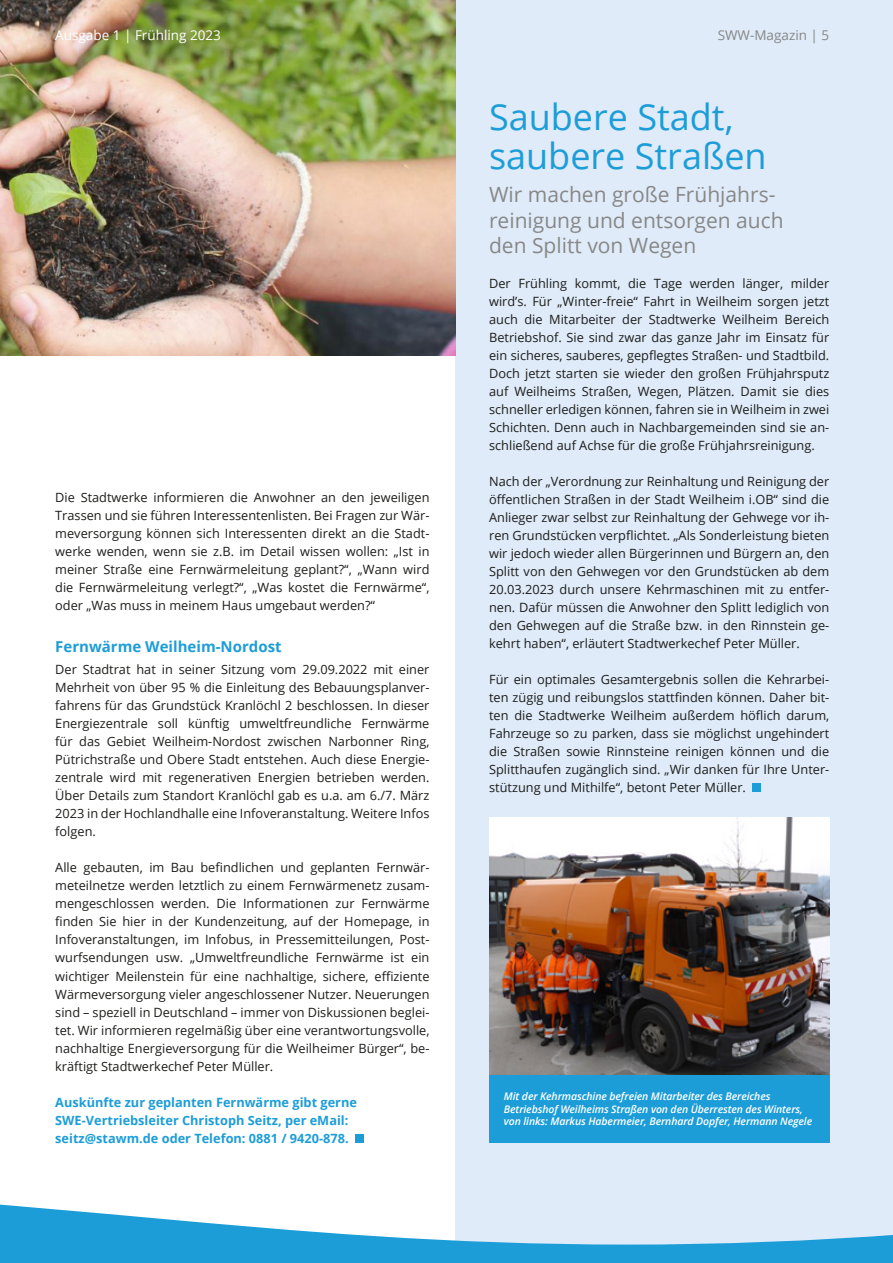
<style>
.page{position:relative;width:893px;height:1263px;background:#fff}
.page>*{position:absolute;margin:0;border:0;box-sizing:border-box;transform-origin:0 0}
.t1{font:36px/39px "Open Sans";color:#1d9dd8}
.t2{font:21px/25.2px "Open Sans";color:#878787}
.t3{font:700 15px "Open Sans";color:#1d9dd8}
.t4{font:13.5px "Open Sans";color:#fff}
.t5{font:13.5px "Open Sans";color:#878787}
.t6{font:12.75px/18px "Open Sans";color:#1d1d1b;text-align:justify}
.t7{font:700 12.75px/18px "Open Sans";color:#1d9dd8}
.t8{font:italic 600 10.5px/12.6px "Open Sans";letter-spacing:-.01em;color:#fff}
</style>
<div class="page">
<div style="left:455px;top:0;width:438px;height:1263px;background:#dfebf9"></div>
<img style="left:0;top:0;width:455px;height:355px">
<svg style="left:0;top:1204px;width:893px;height:59px;fill:#1d9dd8"></svg>
<div style="left:753px;top:783px;width:8px;height:9px;background:#1d9dd8"></div>
<img style="left:489px;top:817px;width:340px;height:258px">
<div style="left:489px;top:1075px;width:340px;height:67px;background:#1d9dd8"></div>
<div style="left:355px;top:1134px;width:9px;height:8px;background:#1d9dd8"></div>
<p class="t4" style="left:55px;top:26px;width:167px">Ausgabe 1 | Frühling 2023</p>
<p class="t5" style="left:718px;top:26px;width:113px">SWW-Magazin | 5</p>
<p class="t6" style="left:55px;top:488px;width:376px">Die Stadtwerke informieren die Anwohner an den jeweiligen Trassen und sie führen Interessentenlisten. Bei Fragen zur Wär&shy;meversorgung können sich Interessenten direkt an die Stadt&shy;werke wenden, wenn sie z.B. im Detail wissen wollen: „Ist in meiner Straße eine Fernwärmeleitung geplant?“, „Wann wird die Fernwärmeleitung verlegt?“, „Was kostet die Fernwärme“, oder „Was muss in meinem Haus umgebaut werden?“</p>
<p class="t3" style="left:55px;top:636px;width:228px">Fernwärme Weilheim-Nordost</p>
<p class="t6" style="left:55px;top:660px;width:376px">Der Stadtrat hat in seiner Sitzung vom 29.09.2022 mit einer Mehrheit von über 95 % die Einleitung des Bebauungsplanver&shy;fahrens für das Grundstück Kranlöchl 2 beschlossen. In dieser Energiezentrale soll künftig umweltfreundliche Fernwärme für das Gebiet Weilheim-Nordost zwischen Narbonner Ring, Pütrichstraße und Obere Stadt entstehen. Auch diese Energie&shy;zentrale wird mit regenerativen Energien betrieben werden.<br>Über Details zum Standort Kranlöchl gab es u.a. am 6./7. März 2023 in der Hochlandhalle eine Infoveranstaltung. Weitere Infos folgen.</p>
<p class="t6" style="left:55px;top:858px;width:376px">Alle gebauten, im Bau befindlichen und geplanten Fernwär&shy;meteilnetze werden letztlich zu einem Fernwärmenetz zusam&shy;mengeschlossen werden. Die Informationen zur Fernwärme finden Sie hier in der Kundenzeitung, auf der Homepage, in Infoveranstaltungen, im Infobus, in Pressemitteilungen, Post&shy;wurfsendungen usw. „Umweltfreundliche Fernwärme ist ein wichtiger Meilenstein für eine nachhaltige, sichere, effiziente Wärmeversorgung vieler angeschlossener Nutzer. Neuerungen sind – speziell in Deutschland – immer von Diskussionen beglei&shy;tet. Wir informieren regelmäßig über eine verantwortungsvolle, nachhaltige Energieversorgung für die Weilheimer Bürger“, be&shy;kräftigt Stadtwerkechef Peter Müller.</p>
<p class="t7" style="left:55px;top:1092px;width:303px">Auskünfte zur geplanten Fernwärme gibt gerne<br>SWE-Vertriebsleiter Christoph Seitz, per eMail: seitz@stawm.de oder Telefon: 0881 / 9420-878.</p>
<h1 class="t1" style="left:489px;top:96px;width:279px">Saubere Stadt, saubere Straßen</h1>
<h2 class="t2" style="left:489px;top:182px;width:296px">Wir machen große Frühjahrs&shy;reinigung und entsorgen auch den Splitt von Wegen</h2>
<p class="t6" style="left:489px;top:274px;width:342px">Der Frühling kommt, die Tage werden länger, milder wird’s. Für „Winter-freie“ Fahrt in Weilheim sorgen jetzt auch die Mitarbeiter der Stadtwerke Weilheim Bereich Betriebshof. Sie sind zwar das ganze Jahr im Einsatz für ein sicheres, sauberes, gepflegtes Straßen- und Stadtbild.<br>Doch jetzt starten sie wieder den großen Frühjahrsputz auf Weilheims Straßen, Wegen, Plätzen. Damit sie dies schneller erledigen können, fahren sie in Weilheim in zwei Schichten. Denn auch in Nachbargemeinden sind sie an&shy;schließend auf Achse für die große Frühjahrsreinigung.</p>
<p class="t6" style="left:489px;top:472px;width:342px">Nach der „Verordnung zur Reinhaltung und Reinigung der öffentlichen Straßen in der Stadt Weilheim i.OB“ sind die Anlieger zwar selbst zur Reinhaltung der Gehwege vor ih&shy;ren Grundstücken verpflichtet. „Als Sonderleistung bieten wir jedoch wieder allen Bürgerinnen und Bürgern an, den Splitt von den Gehwegen vor den Grundstücken ab dem 20.03.2023 durch unsere Kehrmaschinen mit zu entfer&shy;nen. Dafür müssen die Anwohner den Splitt lediglich von den Gehwegen auf die Straße bzw. in den Rinnstein ge&shy;kehrt haben“, erläutert Stadtwerkechef Peter Müller.</p>
<p class="t6" style="left:489px;top:670px;width:342px">Für ein optimales Gesamtergebnis sollen die Kehrarbei&shy;ten zügig und reibungslos stattfinden können. Daher bit&shy;ten die Stadtwerke Weilheim außerdem höflich darum, Fahrzeuge so zu parken, dass sie möglichst ungehindert die Straßen sowie Rinnsteine reinigen können und die Splitthaufen zugänglich sind. „Wir danken für Ihre Unter&shy;stützung und Mithilfe“, betont Peter Müller.</p>
<p class="t8" style="left:504px;top:1090px;width:310px">Mit der Kehrmaschine befreien Mitarbeiter des Bereiches<br>Betriebshof Weilheims Straßen von den Überresten des Winters, von links: Markus Habermeier, Bernhard Dopfer, Hermann Negele</p>
</div>
